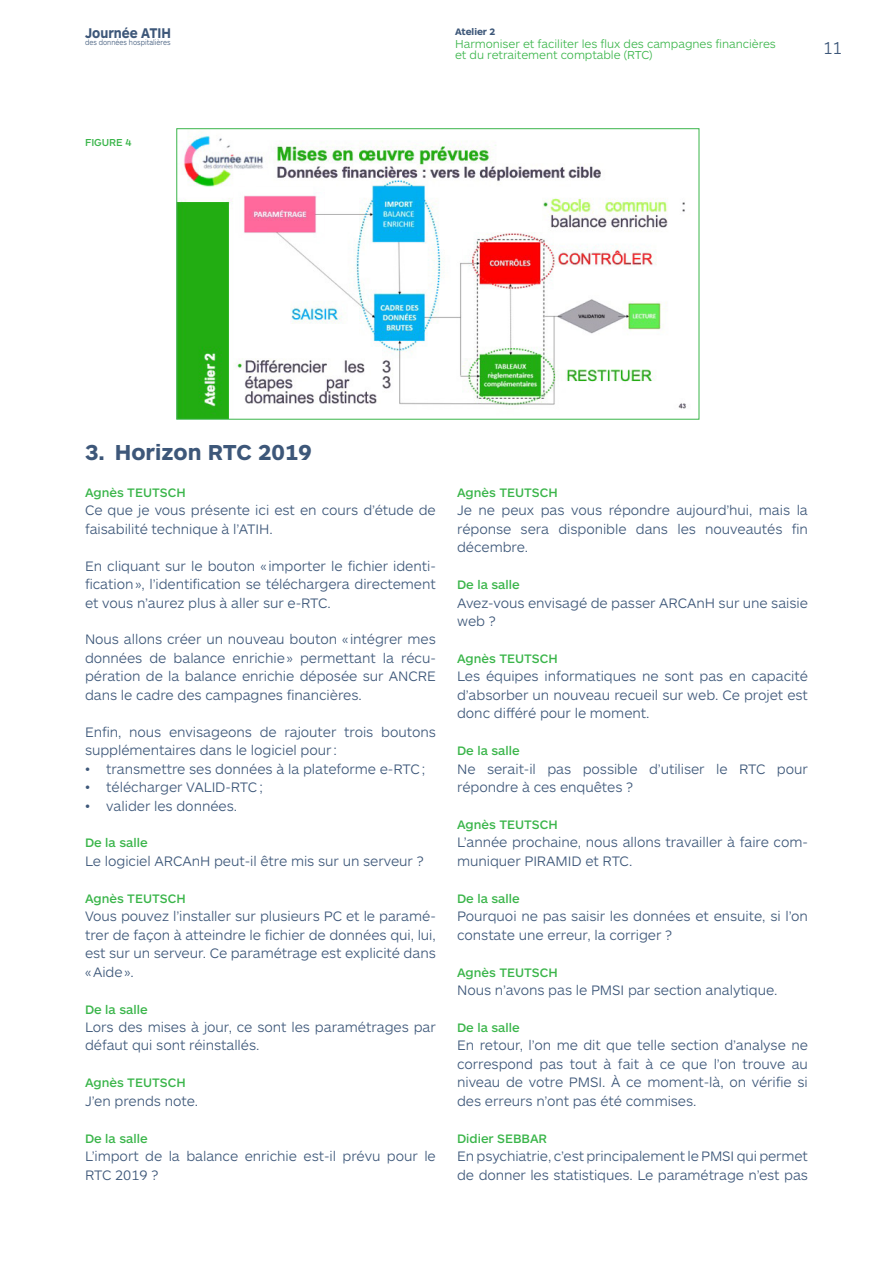
<style>
.page{position:relative;width:893px;height:1263px;background:#fff}
.page>*{position:absolute;margin:0;border:0;box-sizing:border-box;transform-origin:0 0}
.t1{font:700 22.5px "ARS Maquette Pro";color:#3d5779}
.t2{font:300 18px "ARS Maquette Pro";color:#3d5779;scale:.89 1}
.t3{font:700 14.55px "ARS Maquette Pro";color:#3d5779;scale:.89 1}
.texte_courant{font:300 14.25px/18.5px "ARS Maquette Pro";letter-spacing:-.005em;color:#3d5779}
.intervenants{font:500 12.75px "ARS Maquette Pro";color:#3ab54a}
.texte_courant-2{font:500 12.75px "ARS Maquette Pro";color:#3ab54a}
.t4{font:300 12px/10.5px "ARS Maquette Pro";letter-spacing:-.005em;color:#3ab54a}
.texte_courant-3{font:500 10.5px "ARS Maquette Pro";letter-spacing:-.005em;color:#3ab54a}
.t5{font:700 9.75px "ARS Maquette Pro";letter-spacing:-.005em;color:#3d5779}
.t6{font:300 7.8px "ARS Maquette Pro";color:#3d5779;scale:.89 1}
</style>
<div class="page">
<img style="left:178px;top:136px;width:508px;height:282px">
<div style="left:176px;top:128px;width:523px;height:292px;border:1px solid #3ab54a"></div>
<p class="t3" style="left:85px;top:23px;width:98px">Journée ATIH</p>
<p class="t6" style="left:85px;top:38px;width:98px">des données hospitalières</p>
<p class="texte_courant-3" style="left:85px;top:136px;width:48px">FIGURE 4</p>
<p class="t5" style="left:455px;top:25px;width:42px">Atelier 2</p>
<p class="t4" style="left:455px;top:38px;width:322px">Harmoniser et faciliter les flux des campagnes financières et du retraitement comptable (RTC)</p>
<p class="t2" style="left:824px;top:36px;width:22px">11</p>
<p class="t1" style="left:85px;top:437px;width:228px">3. Horizon RTC 2019</p>
<p class="intervenants" style="left:85px;top:484px;width:102px">Agnès TEUTSCH</p>
<p class="texte_courant" style="left:85px;top:500px;width:352px">Ce que je vous présente ici est en cours d’étude de faisabilité technique à l’ATIH.</p>
<p class="texte_courant" style="left:85px;top:556px;width:352px;text-align:justify">En cliquant sur le bouton « importer le fichier identi&shy;fication», l’identification se téléchargera directement et vous n’aurez plus à aller sur e-RTC.</p>
<p class="texte_courant" style="left:85px;top:630px;width:352px;text-align:justify">Nous allons créer un nouveau bouton « intégrer mes données de balance enrichie» permettant la récu&shy;pération de la balance enrichie déposée sur ANCRE dans le cadre des campagnes financières.</p>
<p class="texte_courant" style="left:85px;top:722px;width:352px">Enfin, nous envisageons de rajouter trois boutons supplémentaires dans le logiciel pour:</p>
<p class="texte_courant" style="left:85px;top:759px;width:342px">• transmettre ses données à la plateforme e-RTC;</p>
<p class="texte_courant" style="left:85px;top:777px;width:180px">• télécharger VALID-RTC;</p>
<p class="texte_courant" style="left:85px;top:796px;width:154px">• valider les données.</p>
<p class="intervenants" style="left:85px;top:835px;width:64px">De la salle</p>
<p class="texte_courant" style="left:85px;top:851px;width:340px">Le logiciel ARCAnH peut-il être mis sur un serveur ?</p>
<p class="intervenants" style="left:85px;top:890px;width:102px">Agnès TEUTSCH</p>
<p class="texte_courant" style="left:85px;top:906px;width:352px;text-align:justify">Vous pouvez l’installer sur plusieurs PC et le paramé&shy;trer de façon à atteindre le fichier de données qui, lui, est sur un serveur. Ce paramétrage est explicité dans «Aide».</p>
<p class="intervenants" style="left:85px;top:1001px;width:64px">De la salle</p>
<p class="texte_courant" style="left:85px;top:1017px;width:352px">Lors des mises à jour, ce sont les paramétrages par défaut qui sont réinstallés.</p>
<p class="intervenants" style="left:85px;top:1074px;width:102px">Agnès TEUTSCH</p>
<p class="texte_courant" style="left:85px;top:1091px;width:115px">J’en prends note.</p>
<p class="intervenants" style="left:85px;top:1130px;width:64px">De la salle</p>
<p class="texte_courant" style="left:85px;top:1146px;width:352px">L’import de la balance enrichie est-il prévu pour le<br>RTC 2019 ?</p>
<p class="intervenants" style="left:457px;top:484px;width:102px">Agnès TEUTSCH</p>
<p class="texte_courant" style="left:457px;top:500px;width:352px;text-align:justify">Je ne peux pas vous répondre aujourd’hui, mais la réponse sera disponible dans les nouveautés fin décembre.</p>
<p class="intervenants" style="left:457px;top:576px;width:64px">De la salle</p>
<p class="texte_courant" style="left:457px;top:593px;width:352px">Avez-vous envisagé de passer ARCAnH sur une saisie web ?</p>
<p class="texte_courant-2" style="left:457px;top:650px;width:102px">Agnès TEUTSCH</p>
<p class="texte_courant" style="left:457px;top:666px;width:352px;text-align:justify">Les équipes informatiques ne sont pas en capacité d’absorber un nouveau recueil sur web. Ce projet est donc différé pour le moment.</p>
<p class="intervenants" style="left:457px;top:742px;width:64px">De la salle</p>
<p class="texte_courant" style="left:457px;top:759px;width:352px">Ne serait-il pas possible d’utiliser le RTC pour répondre à ces enquêtes ?</p>
<p class="intervenants" style="left:457px;top:816px;width:102px">Agnès TEUTSCH</p>
<p class="texte_courant" style="left:457px;top:833px;width:352px">L’année prochaine, nous allons travailler à faire com&shy;muniquer PIRAMID et RTC.</p>
<p class="intervenants" style="left:457px;top:890px;width:64px">De la salle</p>
<p class="texte_courant" style="left:457px;top:906px;width:352px">Pourquoi ne pas saisir les données et ensuite, si l’on constate une erreur, la corriger ?</p>
<p class="intervenants" style="left:457px;top:964px;width:102px">Agnès TEUTSCH</p>
<p class="texte_courant" style="left:457px;top:980px;width:322px">Nous n’avons pas le PMSI par section analytique.</p>
<p class="intervenants" style="left:457px;top:1019px;width:64px">De la salle</p>
<p class="texte_courant" style="left:457px;top:1035px;width:352px;text-align:justify">En retour, l’on me dit que telle section d’analyse ne correspond pas tout à fait à ce que l’on trouve au niveau de votre PMSI. À ce moment-là, on vérifie si des erreurs n’ont pas été commises.</p>
<p class="intervenants" style="left:457px;top:1130px;width:92px">Didier SEBBAR</p>
<p class="texte_courant" style="left:457px;top:1146px;width:352px">En psychiatrie, c’est principalement le PMSI qui permet de donner les statistiques. Le paramétrage n’est pas</p>
</div>
